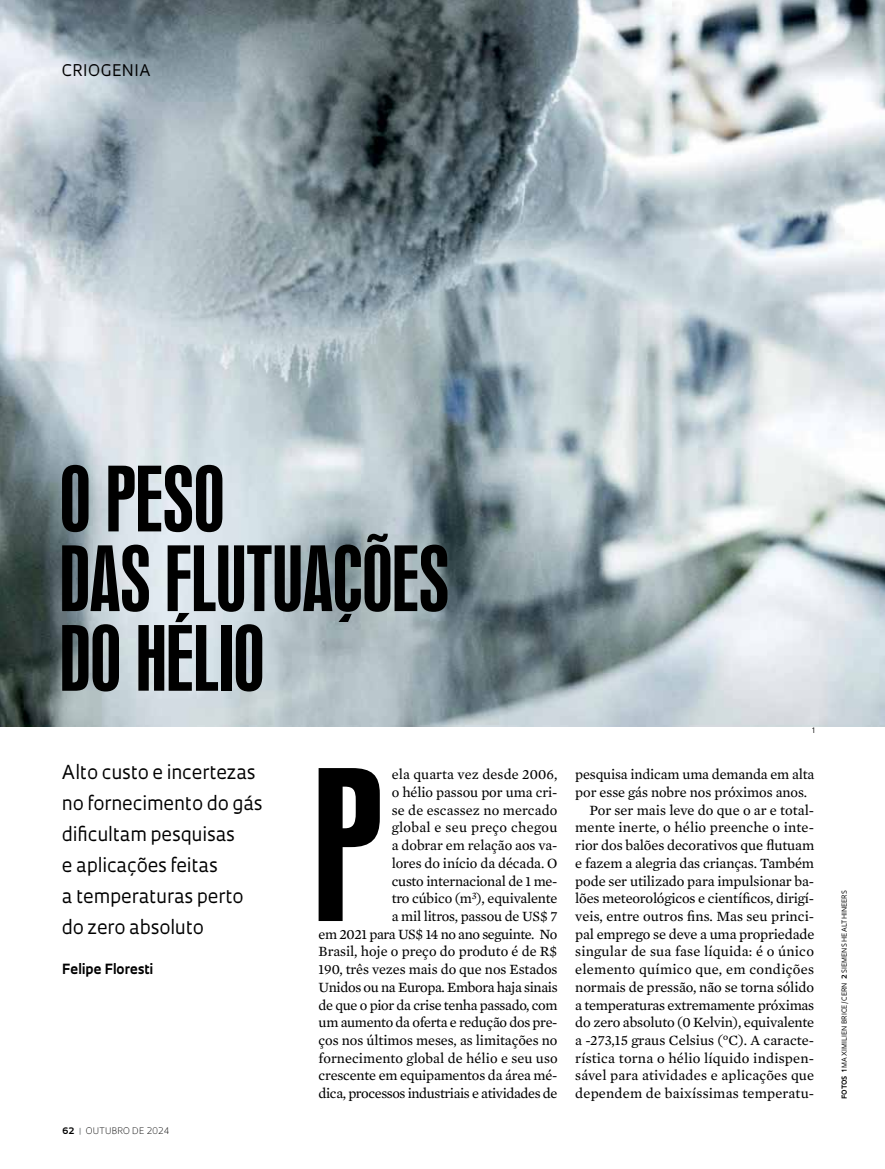
<style>
.page{position:relative;width:885px;height:1169px;background:#fff}
.page>*{position:absolute;margin:0;border:0;box-sizing:border-box;transform-origin:0 0}
.t1{font:195.45px "Swiss 924 BT Regular B";color:#000}
.t2{font:84px/79.7px "Swiss 924 BT Regular B";letter-spacing:-.005em;color:#000}
.t3{font:18.75px/30.9px "Oculum";letter-spacing:-.01em;color:#000}
.t4{font:15.6px "Oculum";letter-spacing:.03em;color:#000}
.t5{font:14.4px/17.7px "Mercury Text G2";letter-spacing:-.01em;color:#000;text-align:right}
.t6{font:14.4px "Mercury Text G2";letter-spacing:.01em;color:#000}
.t7{font:14.4px "Mercury Text G2";letter-spacing:.015em;color:#000}
.t8{font:700 13.65px "Oculum";letter-spacing:-.005em;color:#000}
.t9{font:300 8.7px "Oculum";letter-spacing:.015em;color:#000}
.t10{font:7.35px "Oculum";color:#000}
.t11{font:6.75px "Oculum";letter-spacing:.015em;color:#000}
.s1{font-weight:700}
.s2{font-weight:700;color:#939598}
</style>
<div class="page">
<img style="left:0;top:0;width:885px;height:726px">
<p class="t4" style="left:62px;top:60px;width:90px">CRIOGENIA</p>
<h2 class="t2" style="left:60px;top:460px;width:392px">O PESO<br>DAS FLUTUAÇÕES<br>DO HÉLIO</h2>
<p class="t10" style="left:812px;top:726px;width:5px">1</p>
<h3 class="t3" style="left:62px;top:756px;width:202px">Alto custo e incertezas no fornecimento do gás dificultam pesquisas<br>e aplicações feitas<br>a temperaturas perto do zero absoluto</h3>
<p class="t8" style="left:62px;top:959px;width:93px">Felipe Floresti</p>
<p class="t9" style="left:62px;top:1124px;width:109px"><span class="s1">62</span> <span class="s2">|</span> OUTUBRO DE 2024</p>
<h1 class="t1" style="left:311px;top:728px;width:72px">P</h1>
<p class="t5" style="left:319px;top:765px;width:241px">ela quarta vez desde 2006,<br>o hélio passou por uma cri-<br>se de escassez no mercado<br>global e seu preço chegou<br>a dobrar em relação aos va-<br>lores do início da década. O<br>custo internacional de 1 me-<br>tro cúbico (m<sup>3</sup>), equivalente<br>a mil litros, passou de US$ 7<br>em 2021 para US$ 14 no ano seguinte. No<br>Brasil, hoje o preço do produto é de R$<br>190, três vezes mais do que nos Estados<br>Unidos ou na Europa. Embora haja sinais de que o pior da crise tenha passado, com um aumento da oferta e redução dos pre&shy;ços nos últimos meses, as limitações no fornecimento global de hélio e seu uso crescente em equipamentos da área mé&shy;dica, processos industriais e atividades de</p>
<p class="t5" style="left:575px;top:765px;width:241px">pesquisa indicam uma demanda em alta</p>
<p class="t5" style="left:575px;top:782px;width:233px">por esse gás nobre nos próximos anos.</p>
<p class="t5" style="left:590px;top:800px;width:226px">Por ser mais leve do que o ar e total-</p>
<p class="t5" style="left:575px;top:818px;width:240px">mente inerte, o hélio preenche o inte-</p>
<p class="t5" style="left:575px;top:835px;width:240px">rior dos balões decorativos que flutuam</p>
<p class="t5" style="left:575px;top:853px;width:240px">e fazem a alegria das crianças. Também</p>
<p class="t5" style="left:575px;top:871px;width:240px">pode ser utilizado para impulsionar ba-</p>
<p class="t5" style="left:575px;top:889px;width:240px">lões meteorológicos e científicos, dirigí-</p>
<p class="t5" style="left:575px;top:906px;width:240px">veis, entre outros fins. Mas seu princi-</p>
<p class="t5" style="left:575px;top:924px;width:241px">pal emprego se deve a uma propriedade</p>
<p class="t6" style="left:575px;top:941px;width:240px">singular de sua fase líquida: é o único</p>
<p class="t7" style="left:575px;top:959px;width:240px">elemento químico que, em condições</p>
<p class="t5" style="left:575px;top:977px;width:240px">normais de pressão, não se torna sólido</p>
<p class="t5" style="left:575px;top:995px;width:240px">a temperaturas extremamente próximas</p>
<p class="t5" style="left:575px;top:1012px;width:241px">do zero absoluto (0 Kelvin), equivalente</p>
<p class="t5" style="left:575px;top:1030px;width:240px">a -273,15 graus Celsius (°C). A caracte-</p>
<p class="t6" style="left:575px;top:1047px;width:240px">rística torna o hélio líquido indispen-</p>
<p class="t6" style="left:575px;top:1065px;width:241px">sável para atividades e aplicações que</p>
<p class="t6" style="left:575px;top:1082px;width:240px">dependem de baixíssimas temperatu-</p>
<p class="t11" style="left:840px;top:1098px;width:210px;rotate:-90deg"><span class="s1">FOTOS 1</span> MAXIMILIEN BRICE/CERN <span class="s1">2</span> SIEMENS HEALTHINEERS</p>
</div>
